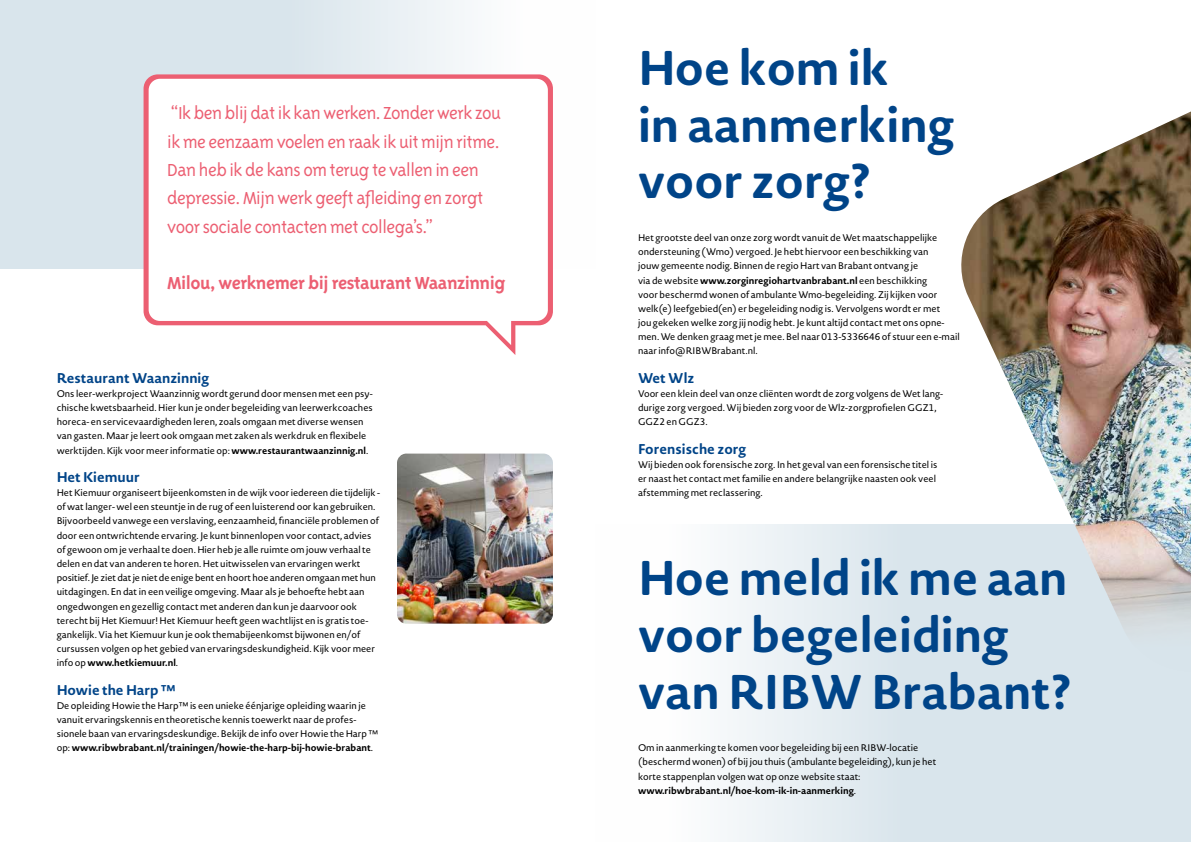
<style>
.page{position:relative;width:1191px;height:842px;background:#fff}
.page>*{position:absolute;margin:0;border:0;box-sizing:border-box;transform-origin:0 0}
.t1{font:700 48px/56.7px "Novel Sans Rd Pro";color:#048}
.t2{font:300 20px/28.3px "Triplex Sans OT";letter-spacing:-.025em;color:#ec5f72}
.t3{font:700 20px "Triplex Sans OT";letter-spacing:-.025em;color:#ec5f72}
.t4{font:700 14px "Novel Sans Rd Pro";color:#048}
.t5{font:9.5px/14.2px "Novel Sans Rd Pro";color:#000}
.s1{font-weight:700}
</style>
<div class="page">
<div style="left:595px;top:524px;width:596px;height:318px;background:linear-gradient(to right,#fbfcfd,#cedee7)"></div>
<div style="left:0;top:0;width:595px;height:269px;background:linear-gradient(to right,#cedee7,#fbfcfd)"></div>
<svg style="left:144px;top:74px;width:409px;height:281px"></svg>
<img style="left:951px;top:111px;width:240px;height:561px">
<img style="left:397px;top:454px;width:156px;height:170px">
<h2 class="t2" style="left:167px;top:99px;width:335px">“Ik ben blij dat ik kan werken. Zonder werk zou ik me eenzaam voelen en raak ik uit mijn ritme.<br>Dan heb ik de kans om terug te vallen in een depressie. Mijn werk geeft afleiding en zorgt voor sociale contacten met collega’s.”</h2>
<h2 class="t3" style="left:167px;top:273px;width:340px">Milou, werknemer bij restaurant Waanzinnig</h2>
<h3 class="t4" style="left:57px;top:367px;width:154px">Restaurant Waanzinnig</h3>
<p class="t5" style="left:57px;top:386px;width:318px">Ons leer-werkproject Waanzinnig wordt gerund door mensen met een psy&shy;chische kwetsbaarheid. Hier kun je onder begeleiding van leerwerkcoaches horeca- en servicevaardigheden leren, zoals omgaan met diverse wensen van gasten. Maar je leert ook omgaan met zaken als werkdruk en flexibele werktijden. Kijk voor meer informatie op: <span class="s1">www.restaurantwaanzinnig.nl</span>.</p>
<h3 class="t4" style="left:57px;top:467px;width:85px">Het Kiemuur</h3>
<p class="t5" style="left:57px;top:485px;width:325px">Het Kiemuur organiseert bijeenkomsten in de wijk voor iedereen die tijdelijk - of wat langer- wel een steuntje in de rug of een luisterend oor kan gebruiken.<br>Bijvoorbeeld vanwege een verslaving, eenzaamheid, financiële problemen of door een ontwrichtende ervaring. Je kunt binnenlopen voor contact, advies of gewoon om je verhaal te doen. Hier heb je alle ruimte om jouw verhaal te delen en dat van anderen te horen. Het uitwisselen van ervaringen werkt positief. Je ziet dat je niet de enige bent en hoort hoe anderen omgaan met hun uitdagingen. En dat in een veilige omgeving. Maar als je behoefte hebt aan ongedwongen en gezellig contact met anderen dan kun je daarvoor ook terecht bij Het Kiemuur! Het Kiemuur heeft geen wachtlijst en is gratis toe&shy;gankelijk. Via het Kiemuur kun je ook themabijeenkomst bijwonen en/of cursussen volgen op het gebied van ervaringsdeskundigheid. Kijk voor meer info op <span class="s1">www.hetkiemuur.nl</span>.</p>
<h3 class="t4" style="left:57px;top:679px;width:121px">Howie the Harp ™</h3>
<p class="t5" style="left:57px;top:698px;width:323px">De opleiding Howie the Harp™ is een unieke éénjarige opleiding waarin je vanuit ervaringskennis en theoretische kennis toewerkt naar de profes&shy;sionele baan van ervaringsdeskundige. Bekijk de info over Howie the Harp ™ op: <span class="s1">www.ribwbrabant.nl/trainingen/howie-the-harp-bij-howie-brabant</span>.</p>
<h1 class="t1" style="left:638px;top:39px;width:318px">Hoe kom ik<br>in aanmerking voor zorg?</h1>
<p class="t5" style="left:638px;top:230px;width:323px">Het grootste deel van onze zorg wordt vanuit de Wet maatschappelijke ondersteuning (Wmo) vergoed. Je hebt hiervoor een beschikking van<br>jouw gemeente nodig. Binnen de regio Hart van Brabant ontvang je<br>via de website <span class="s1">www.zorginregiohartvanbrabant.nl</span> een beschikking<br>voor beschermd wonen of ambulante Wmo-begeleiding. Zij kijken voor welk(e) leefgebied(en) er begeleiding nodig is. Vervolgens wordt er met<br>jou gekeken welke zorg jij nodig hebt. Je kunt altijd contact met ons opne&shy;men. We denken graag met je mee. Bel naar 013-5336646 of stuur een e-mail naar info@RIBWBrabant.nl.</p>
<h3 class="t4" style="left:638px;top:367px;width:58px">Wet Wlz</h3>
<p class="t5" style="left:638px;top:386px;width:307px">Voor een klein deel van onze cliënten wordt de zorg volgens de Wet lang&shy;durige zorg vergoed. Wij bieden zorg voor de Wlz-zorgprofielen GGZ1,<br>GGZ2 en GGZ3.</p>
<h3 class="t4" style="left:638px;top:438px;width:110px">Forensische zorg</h3>
<p class="t5" style="left:638px;top:457px;width:301px">Wij bieden ook forensische zorg. In het geval van een forensische titel is er naast het contact met familie en andere belangrijke naasten ook veel afstemming met reclassering.</p>
<h1 class="t1" style="left:638px;top:549px;width:435px">Hoe meld ik me aan voor begeleiding van RIBW Brabant?</h1>
<p class="t5" style="left:638px;top:741px;width:300px">Om in aanmerking te komen voor begeleiding bij een RIBW-locatie (beschermd wonen) of bij jou thuis (ambulante begeleiding), kun je het korte stappenplan volgen wat op onze website staat: <span class="s1">www.ribwbrabant.nl/hoe-kom-ik-in-aanmerking</span>.</p>
</div>
